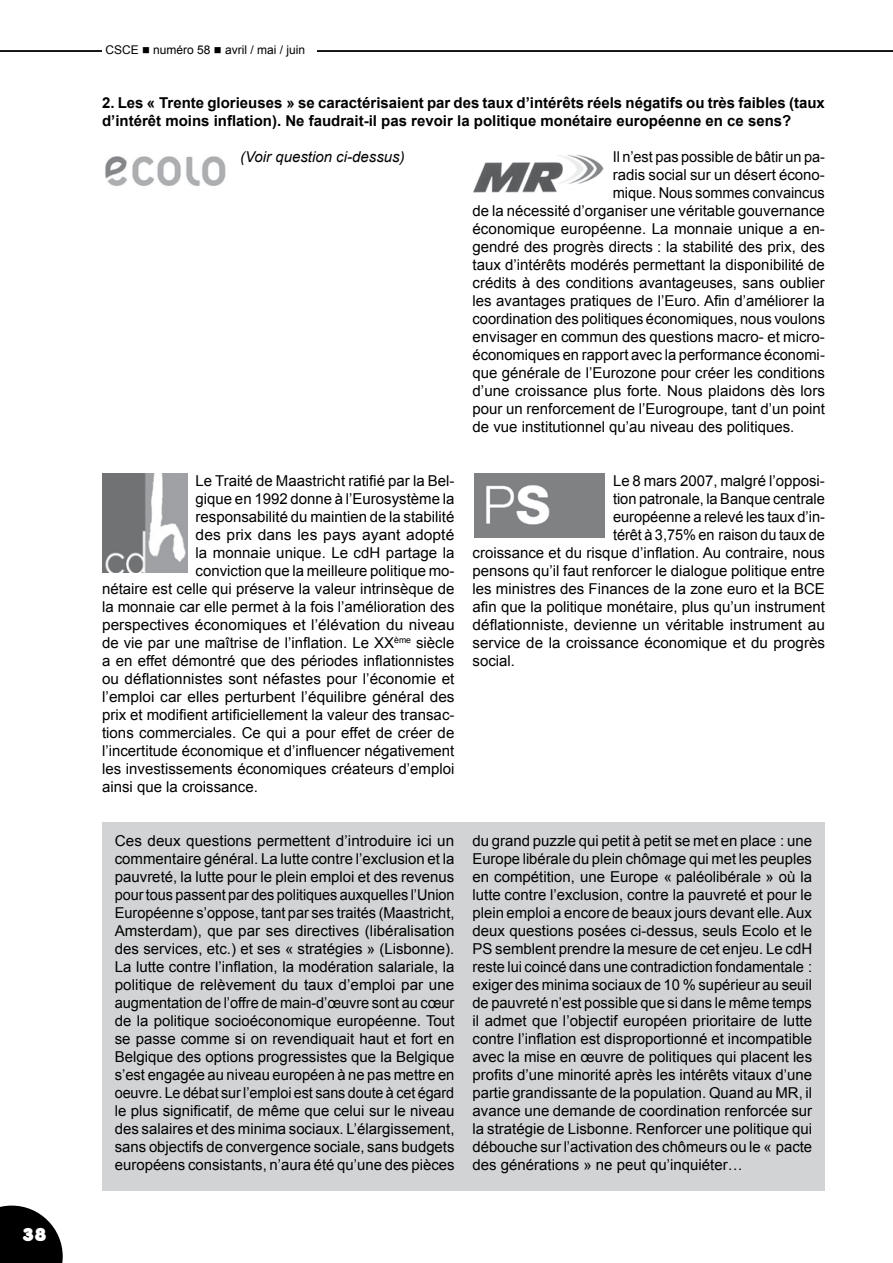
<style>
.page{position:relative;width:893px;height:1263px;background:#fff}
.page>*{position:absolute;margin:0;border:0;box-sizing:border-box;transform-origin:0 0}
.t1{font:18px "Debussy";color:#fff}
.t2{font:15px/18px "Arial";color:#000;text-align:justify}
.t3{font:700 15px/18px "Arial";color:#000}
.t4{font:15px "Arial";color:#000;scale:1.04 1}
.t5{font:italic 15px "Arial";color:#000}
.t6{font:12px "Arial";color:#000}
</style>
<div class="page">
<svg style="left:0;top:1205px;width:63px;height:58px"></svg>
<hr style="left:0;top:50px;width:893px;height:2px;background:#000">
<div style="left:102px;top:46px;width:214px;height:14px;background:#fff"></div>
<img style="left:105px;top:156px;width:121px;height:30px">
<img style="left:473px;top:154px;width:131px;height:39px">
<img style="left:102px;top:473px;width:85px;height:99px">
<img style="left:475px;top:473px;width:129px;height:64px">
<div style="left:102px;top:822px;width:723px;height:369px;background:#d1d3d4"></div>
<p class="t1" style="left:22px;top:1225px;width:26px">38</p>
<p class="t6" style="left:105px;top:42px;width:201px">CSCE ■ numéro 58 ■ avril / mai / juin</p>
<p class="t3" style="left:102px;top:94px;width:724px">2. Les « Trente glorieuses » se caractérisaient par des taux d’intérêts réels négatifs ou très faibles (taux d’intérêt moins inflation). Ne faudrait-il pas revoir la politique monétaire européenne en ce sens?</p>
<p class="t5" style="left:240px;top:147px;width:166px">(Voir question ci-dessus)</p>
<p class="t2" style="left:613px;top:148px;width:214px">Il n’est pas possible de bâtir un pa-</p>
<p class="t2" style="left:613px;top:166px;width:214px">radis social sur un désert écono-</p>
<p class="t2" style="left:613px;top:184px;width:214px">mique. Nous sommes convaincus</p>
<p class="t2" style="left:472px;top:202px;width:354px">de la nécessité d’organiser une véritable gouvernance</p>
<p class="t2" style="left:472px;top:220px;width:354px">économique européenne. La monnaie unique a en-</p>
<p class="t2" style="left:472px;top:238px;width:354px">gendré des progrès directs : la stabilité des prix, des</p>
<p class="t2" style="left:472px;top:256px;width:354px">taux d’intérêts modérés permettant la disponibilité de</p>
<p class="t2" style="left:472px;top:274px;width:354px">crédits à des conditions avantageuses, sans oublier</p>
<p class="t2" style="left:472px;top:292px;width:354px">les avantages pratiques de l’Euro. Afin d’améliorer la</p>
<p class="t2" style="left:472px;top:310px;width:354px">coordination des politiques économiques, nous voulons</p>
<p class="t2" style="left:472px;top:328px;width:354px">envisager en commun des questions macro- et micro-</p>
<p class="t2" style="left:472px;top:346px;width:354px">économiques en rapport avec la performance économi-</p>
<p class="t2" style="left:472px;top:364px;width:354px">que générale de l’Eurozone pour créer les conditions</p>
<p class="t2" style="left:472px;top:382px;width:354px">d’une croissance plus forte. Nous plaidons dès lors</p>
<p class="t2" style="left:472px;top:400px;width:354px">pour un renforcement de l’Eurogroupe, tant d’un point</p>
<p class="t2" style="left:472px;top:418px;width:323px">de vue institutionnel qu’au niveau des politiques.</p>
<p class="t2" style="left:196px;top:472px;width:260px">Le Traité de Maastricht ratifié par la Bel-</p>
<p class="t2" style="left:196px;top:490px;width:260px">gique en 1992 donne à l’Eurosystème la</p>
<p class="t2" style="left:196px;top:508px;width:260px">responsabilité du maintien de la stabilité</p>
<p class="t4" style="left:196px;top:525px;width:250px">des prix dans les pays ayant adopté</p>
<p class="t2" style="left:196px;top:544px;width:260px">la monnaie unique. Le cdH partage la</p>
<p class="t2" style="left:196px;top:562px;width:260px">conviction que la meilleure politique mo-</p>
<p class="t2" style="left:102px;top:580px;width:354px">nétaire est celle qui préserve la valeur intrinsèque de</p>
<p class="t2" style="left:102px;top:598px;width:354px">la monnaie car elle permet à la fois l’amélioration des</p>
<p class="t2" style="left:102px;top:616px;width:354px">perspectives économiques et l’élévation du niveau</p>
<p class="t2" style="left:102px;top:634px;width:354px">de vie par une maîtrise de l’inflation. Le XX<sup>ème</sup> siècle</p>
<p class="t2" style="left:102px;top:652px;width:354px">a en effet démontré que des périodes inflationnistes</p>
<p class="t2" style="left:102px;top:670px;width:354px">ou déflationnistes sont néfastes pour l’économie et</p>
<p class="t2" style="left:102px;top:688px;width:354px">l’emploi car elles perturbent l’équilibre général des</p>
<p class="t2" style="left:102px;top:706px;width:354px">prix et modifient artificiellement la valeur des transac-</p>
<p class="t2" style="left:102px;top:724px;width:354px">tions commerciales. Ce qui a pour effet de créer de</p>
<p class="t2" style="left:102px;top:742px;width:354px">l’incertitude économique et d’influencer négativement</p>
<p class="t2" style="left:102px;top:760px;width:354px">les investissements économiques créateurs d’emploi</p>
<p class="t2" style="left:102px;top:778px;width:157px">ainsi que la croissance.</p>
<p class="t2" style="left:613px;top:472px;width:213px">Le 8 mars 2007, malgré l’opposi-</p>
<p class="t2" style="left:613px;top:490px;width:213px">tion patronale, la Banque centrale</p>
<p class="t2" style="left:613px;top:508px;width:213px">européenne a relevé les taux d’in-</p>
<p class="t2" style="left:613px;top:526px;width:213px">térêt à 3,75% en raison du taux de</p>
<p class="t2" style="left:472px;top:544px;width:354px">croissance et du risque d’inflation. Au contraire, nous</p>
<p class="t2" style="left:472px;top:562px;width:354px">pensons qu’il faut renforcer le dialogue politique entre</p>
<p class="t2" style="left:472px;top:580px;width:354px">les ministres des Finances de la zone euro et la BCE</p>
<p class="t2" style="left:472px;top:598px;width:354px">afin que la politique monétaire, plus qu’un instrument</p>
<p class="t2" style="left:472px;top:616px;width:354px">déflationniste, devienne un véritable instrument au</p>
<p class="t2" style="left:472px;top:634px;width:354px">service de la croissance économique et du progrès</p>
<p class="t2" style="left:472px;top:652px;width:44px">social.</p>
<p class="t2" style="left:115px;top:832px;width:341px">Ces deux questions permettent d’introduire ici un commentaire général. La lutte contre l’exclusion et la pauvreté, la lutte pour le plein emploi et des revenus pour tous passent par des politiques auxquelles l’Union Européenne s’oppose, tant par ses traités (Maastricht, Amsterdam), que par ses directives (libéralisation des services, etc.) et ses « stratégies » (Lisbonne).<br>La lutte contre l’inflation, la modération salariale, la politique de relèvement du taux d’emploi par une augmentation de l’offre de main-d’œuvre sont au cœur de la politique socioéconomique européenne. Tout se passe comme si on revendiquait haut et fort en Belgique des options progressistes que la Belgique s’est engagée au niveau européen à ne pas mettre en oeuvre. Le débat sur l’emploi est sans doute à cet égard le plus significatif, de même que celui sur le niveau des salaires et des minima sociaux. L’élargissement, sans objectifs de convergence sociale, sans budgets européens consistants, n’aura été qu’une des pièces</p>
<p class="t2" style="left:472px;top:832px;width:341px">du grand puzzle qui petit à petit se met en place : une Europe libérale du plein chômage qui met les peuples en compétition, une Europe « paléolibérale » où la lutte contre l’exclusion, contre la pauvreté et pour le plein emploi a encore de beaux jours devant elle. Aux deux questions posées ci-dessus, seuls Ecolo et le PS semblent prendre la mesure de cet enjeu. Le cdH reste lui coincé dans une contradiction fondamentale : exiger des minima sociaux de 10 % supérieur au seuil de pauvreté n’est possible que si dans le même temps il admet que l’objectif européen prioritaire de lutte contre l’inflation est disproportionné et incompatible avec la mise en œuvre de politiques qui placent les profits d’une minorité après les intérêts vitaux d’une partie grandissante de la population. Quand au MR, il avance une demande de coordination renforcée sur la stratégie de Lisbonne. Renforcer une politique qui débouche sur l’activation des chômeurs ou le « pacte des générations » ne peut qu’inquiéter…</p>
</div>
